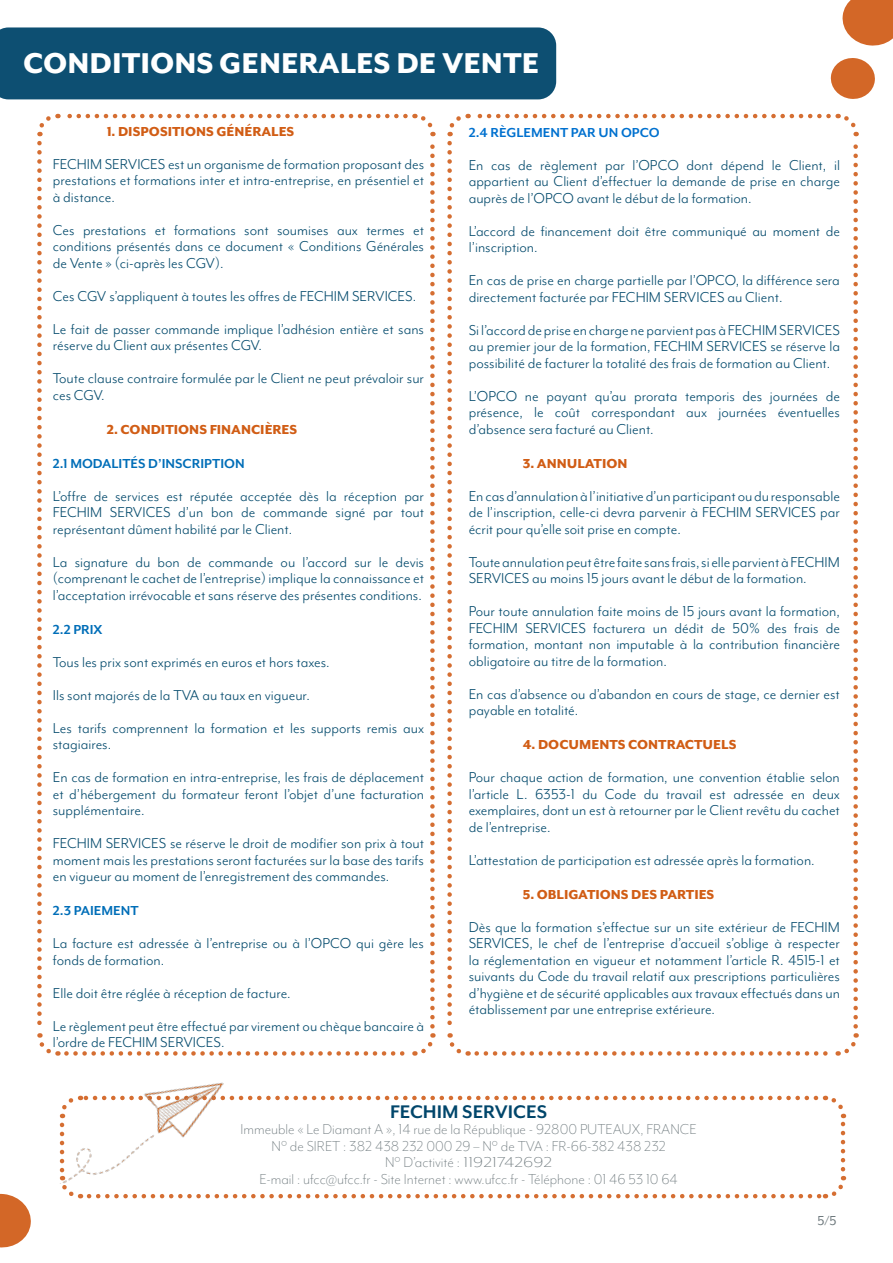
<style>
.page{position:relative;width:893px;height:1263px;background:#fff}
.page>*{position:absolute;margin:0;border:0;box-sizing:border-box;transform-origin:0 0}
.t1{font:800 33px "Mr Eaves Mod OT";color:#fff}
.t2{font:700 21px "Mr Eaves Mod OT";color:#01466b}
.t3{font:16.5px/16.5px "Mr Eaves Mod OT";color:#054b6d;text-align:justify}
.t4{font:300 16.5px "Mr Eaves Mod OT";color:#6e797d}
.t5{font:800 15px "Mr Eaves Mod OT";color:#d15d15}
.t6{font:700 15px "Mr Eaves Mod OT";color:#006eb8}
.t7{font:700 15px "Mr Eaves Mod OT";color:#0071cf}
.t8{font:15px "Mr Eaves Mod OT";color:#6e797d}
</style>
<div class="page">
<svg style="left:447px;top:143px;width:22px;height:913px"></svg>
<svg style="left:477px;top:1033px;width:382px;height:23px"></svg>
<svg style="left:837px;top:113px;width:22px;height:913px"></svg>
<svg style="left:447px;top:113px;width:382px;height:23px"></svg>
<div style="left:0;top:27px;width:556px;height:72px;background:#0d4f72"></div>
<svg style="left:37px;top:143px;width:6px;height:895px"></svg>
<svg style="left:237px;top:1033px;width:199px;height:23px"></svg>
<svg style="left:414px;top:113px;width:22px;height:913px"></svg>
<svg style="left:37px;top:113px;width:368px;height:23px"></svg>
<svg style="left:237px;top:1176px;width:610px;height:23px"></svg>
<svg style="left:824px;top:1095px;width:23px;height:74px"></svg>
<svg style="left:238px;top:1095px;width:578px;height:6px"></svg>
<img style="left:39px;top:1042px;width:198px;height:157px">
<svg style="left:842px;top:0;width:51px;height:46px;background:#d97b44"></svg>
<svg style="left:830px;top:58px;width:45px;height:41px"></svg>
<svg style="left:0;top:1193px;width:31px;height:55px"></svg>
<p class="t1" style="left:23px;top:44px;width:517px">CONDITIONS GENERALES DE VENTE</p>
<p class="t5" style="left:107px;top:123px;width:189px">1. DISPOSITIONS GÉNÉRALES</p>
<p class="t3" style="left:53px;top:155px;width:373px">FECHIM SERVICES est un organisme de formation proposant des prestations et formations inter et intra-entreprise, en présentiel et à distance.</p>
<p class="t3" style="left:53px;top:221px;width:373px">Ces prestations et formations sont soumises aux termes et conditions présentés dans ce document « Conditions Générales de Vente » (ci-après les CGV).</p>
<p class="t3" style="left:53px;top:287px;width:365px">Ces CGV s’appliquent à toutes les offres de FECHIM SERVICES.</p>
<p class="t3" style="left:53px;top:320px;width:373px">Le fait de passer commande implique l’adhésion entière et sans réserve du Client aux présentes CGV.</p>
<p class="t3" style="left:53px;top:370px;width:373px">Toute clause contraire formulée par le Client ne peut prévaloir sur ces CGV.</p>
<p class="t5" style="left:107px;top:421px;width:192px">2. CONDITIONS FINANCIÈRES</p>
<p class="t6" style="left:53px;top:455px;width:193px">2.1 MODALITÉS D’INSCRIPTION</p>
<p class="t3" style="left:53px;top:487px;width:373px">L’offre de services est réputée acceptée dès la réception par FECHIM SERVICES d’un bon de commande signé par tout représentant dûment habilité par le Client.</p>
<p class="t3" style="left:53px;top:553px;width:373px">La signature du bon de commande ou l’accord sur le devis (comprenant le cachet de l’entreprise) implique la connaissance et l’acceptation irrévocable et sans réserve des présentes conditions.</p>
<p class="t6" style="left:53px;top:621px;width:51px">2.2 PRIX</p>
<p class="t3" style="left:53px;top:653px;width:278px">Tous les prix sont exprimés en euros et hors taxes.</p>
<p class="t3" style="left:53px;top:686px;width:259px">Ils sont majorés de la TVA au taux en vigueur.</p>
<p class="t3" style="left:53px;top:719px;width:373px">Les tarifs comprennent la formation et les supports remis aux stagiaires.</p>
<p class="t3" style="left:53px;top:769px;width:373px">En cas de formation en intra-entreprise, les frais de déplacement et d’hébergement du formateur feront l’objet d’une facturation supplémentaire.</p>
<p class="t3" style="left:53px;top:835px;width:373px">FECHIM SERVICES se réserve le droit de modifier son prix à tout moment mais les prestations seront facturées sur la base des tarifs en vigueur au moment de l’enregistrement des commandes.</p>
<p class="t6" style="left:53px;top:902px;width:87px">2.3 PAIEMENT</p>
<p class="t3" style="left:53px;top:935px;width:373px">La facture est adressée à l’entreprise ou à l’OPCO qui gère les fonds de formation.</p>
<p class="t3" style="left:53px;top:984px;width:239px">Elle doit être réglée à réception de facture.</p>
<p class="t3" style="left:53px;top:1017px;width:373px">Le règlement peut être effectué par virement ou chèque bancaire à l’ordre de FECHIM SERVICES.</p>
<p class="t7" style="left:469px;top:124px;width:193px">2.4 RÈGLEMENT PAR UN OPCO</p>
<p class="t3" style="left:469px;top:156px;width:373px">En cas de règlement par l’OPCO dont dépend le Client, il appartient au Client d’effectuer la demande de prise en charge auprès de l’OPCO avant le début de la formation.</p>
<p class="t3" style="left:469px;top:222px;width:373px">L’accord de financement doit être communiqué au moment de l’inscription.</p>
<p class="t3" style="left:469px;top:272px;width:373px">En cas de prise en charge partielle par l’OPCO, la différence sera directement facturée par FECHIM SERVICES au Client.</p>
<p class="t3" style="left:469px;top:321px;width:373px">Si l’accord de prise en charge ne parvient pas à FECHIM SERVICES au premier jour de la formation, FECHIM SERVICES se réserve la possibilité de facturer la totalité des frais de formation au Client.</p>
<p class="t3" style="left:469px;top:387px;width:373px">L’OPCO ne payant qu’au prorata temporis des journées de présence, le coût correspondant aux journées éventuelles d’absence sera facturé au Client.</p>
<p class="t5" style="left:523px;top:455px;width:106px">3. ANNULATION</p>
<p class="t3" style="left:469px;top:487px;width:373px">En cas d’annulation à l’initiative d’un participant ou du responsable de l’inscription, celle-ci devra parvenir à FECHIM SERVICES par écrit pour qu’elle soit prise en compte.</p>
<p class="t3" style="left:469px;top:553px;width:373px">Toute annulation peut être faite sans frais, si elle parvient à FECHIM<br>SERVICES au moins 15 jours avant le début de la formation.</p>
<p class="t3" style="left:469px;top:603px;width:373px">Pour toute annulation faite moins de 15 jours avant la formation, FECHIM SERVICES facturera un dédit de 50% des frais de formation, montant non imputable à la contribution financière obligatoire au titre de la formation.</p>
<p class="t3" style="left:469px;top:685px;width:373px">En cas d’absence ou d’abandon en cours de stage, ce dernier est payable en totalité.</p>
<p class="t5" style="left:523px;top:736px;width:215px">4. DOCUMENTS CONTRACTUELS</p>
<p class="t3" style="left:469px;top:769px;width:373px">Pour chaque action de formation, une convention établie selon l’article L. 6353-1 du Code du travail est adressée en deux exemplaires, dont un est à retourner par le Client revêtu du cachet de l’entreprise.</p>
<p class="t3" style="left:469px;top:851px;width:348px">L’attestation de participation est adressée après la formation.</p>
<p class="t5" style="left:523px;top:886px;width:193px">5. OBLIGATIONS DES PARTIES</p>
<p class="t3" style="left:469px;top:918px;width:373px">Dès que la formation s’effectue sur un site extérieur de FECHIM SERVICES, le chef de l’entreprise d’accueil s’oblige à respecter la réglementation en vigueur et notamment l’article R. 4515-1 et suivants du Code du travail relatif aux prescriptions particulières d’hygiène et de sécurité applicables aux travaux effectués dans un établissement par une entreprise extérieure.</p>
<p class="t2" style="left:390px;top:1100px;width:158px">FECHIM SERVICES</p>
<p class="t4" style="left:241px;top:1120px;width:458px">Immeuble « Le Diamant A », 14 rue de la République - 92800 PUTEAUX, FRANCE</p>
<p class="t4" style="left:271px;top:1137px;width:396px">N° de SIRET : 382 438 232 000 29 – N° de TVA : FR-66-382 438 232</p>
<p class="t4" style="left:385px;top:1153px;width:169px">N° D’activité : 11921742692</p>
<p class="t4" style="left:260px;top:1170px;width:420px">E-mail : ufcc@ufcc.fr - Site Internet : www.ufcc.fr - Téléphone : 01 46 53 10 64</p>
<p class="t8" style="left:818px;top:1212px;width:21px">5/5</p>
</div>
